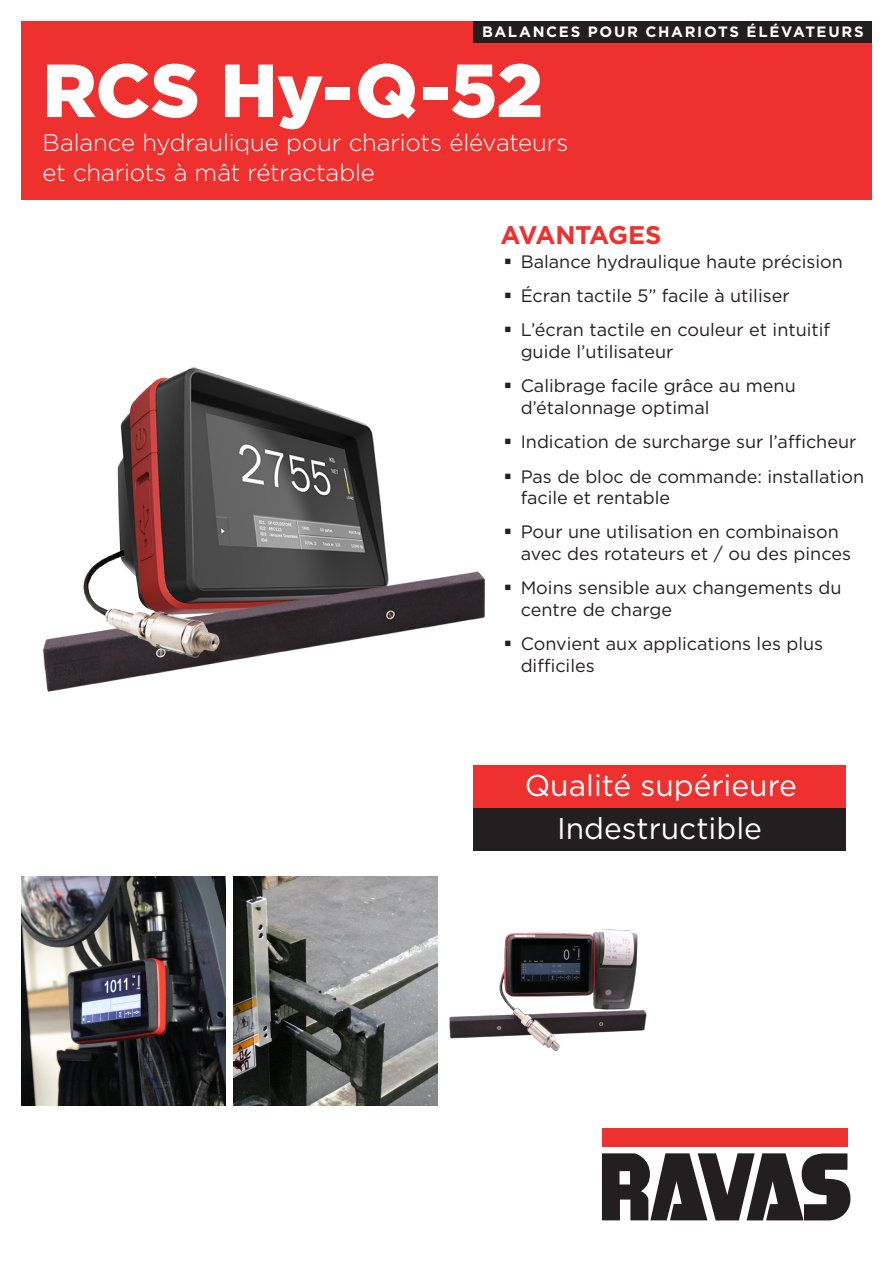
<style>
.page{position:relative;width:893px;height:1263px;background:#fff}
.page>*{position:absolute;margin:0;border:0;box-sizing:border-box;transform-origin:0 0}
.t1{font:900 75px "Gotham";letter-spacing:-.015em;color:#fff}
.t2{font:30px "Gotham";color:#fff}
.t3{font:700 25.5px "Gotham";letter-spacing:-.035em;color:#ee302e}
.t4{font:300 24px/30px "Gotham";letter-spacing:-.005em;color:#fff}
.t5{font:18px/21.6px "Gotham";color:#231f20}
.t6{font:700 15px "Gotham";letter-spacing:.11em;color:#fff}
</style>
<div class="page">
<img style="left:21px;top:876px;width:204px;height:230px">
<img style="left:42px;top:367px;width:443px;height:325px">
<div style="left:21px;top:21px;width:851px;height:179px;background:#ee312f"></div>
<div style="left:473px;top:765px;width:372px;height:43px;background:#ee302e"></div>
<div style="left:473px;top:808px;width:372px;height:42px;background:#231f20"></div>
<div style="left:602px;top:1128px;width:245px;height:19px;background:#ee312f"></div>
<svg style="left:602px;top:1153px;width:248px;height:67px"></svg>
<div style="left:473px;top:21px;width:399px;height:22px;background:#231f20"></div>
<img style="left:234px;top:876px;width:204px;height:230px">
<img style="left:449px;top:929px;width:198px;height:123px">
<p class="t6" style="left:482px;top:22px;width:383px">BALANCES POUR CHARIOTS ÉLÉVATEURS</p>
<p class="t1" style="left:43px;top:39px;width:502px">RCS Hy-Q-52</p>
<p class="t4" style="left:43px;top:126px;width:527px">Balance hydraulique pour chariots élévateurs et chariots à mât rétractable</p>
<p class="t3" style="left:500px;top:218px;width:162px">AVANTAGES</p>
<p class="t5" style="left:521px;top:250px;width:324px">Balance hydraulique haute précision</p>
<p class="t5" style="left:521px;top:284px;width:270px">Écran tactile 5” facile à utiliser</p>
<p class="t5" style="left:521px;top:319px;width:311px">L’écran tactile en couleur et intuitif guide l’utilisateur</p>
<p class="t5" style="left:521px;top:375px;width:277px">Calibrage facile grâce au menu d’étalonnage optimal</p>
<p class="t5" style="left:521px;top:431px;width:337px">Indication de surcharge sur l’afficheur</p>
<p class="t5" style="left:521px;top:465px;width:345px">Pas de bloc de commande: installation facile et rentable</p>
<p class="t5" style="left:521px;top:521px;width:332px">Pour une utilisation en combinaison avec des rotateurs et / ou des pinces</p>
<p class="t5" style="left:521px;top:577px;width:322px">Moins sensible aux changements du centre de charge</p>
<p class="t5" style="left:521px;top:633px;width:304px">Convient aux applications les plus difficiles</p>
<p class="t2" style="left:525px;top:767px;width:274px">Qualité supérieure</p>
<p class="t2" style="left:557px;top:809px;width:206px">Indestructible</p>
</div>
